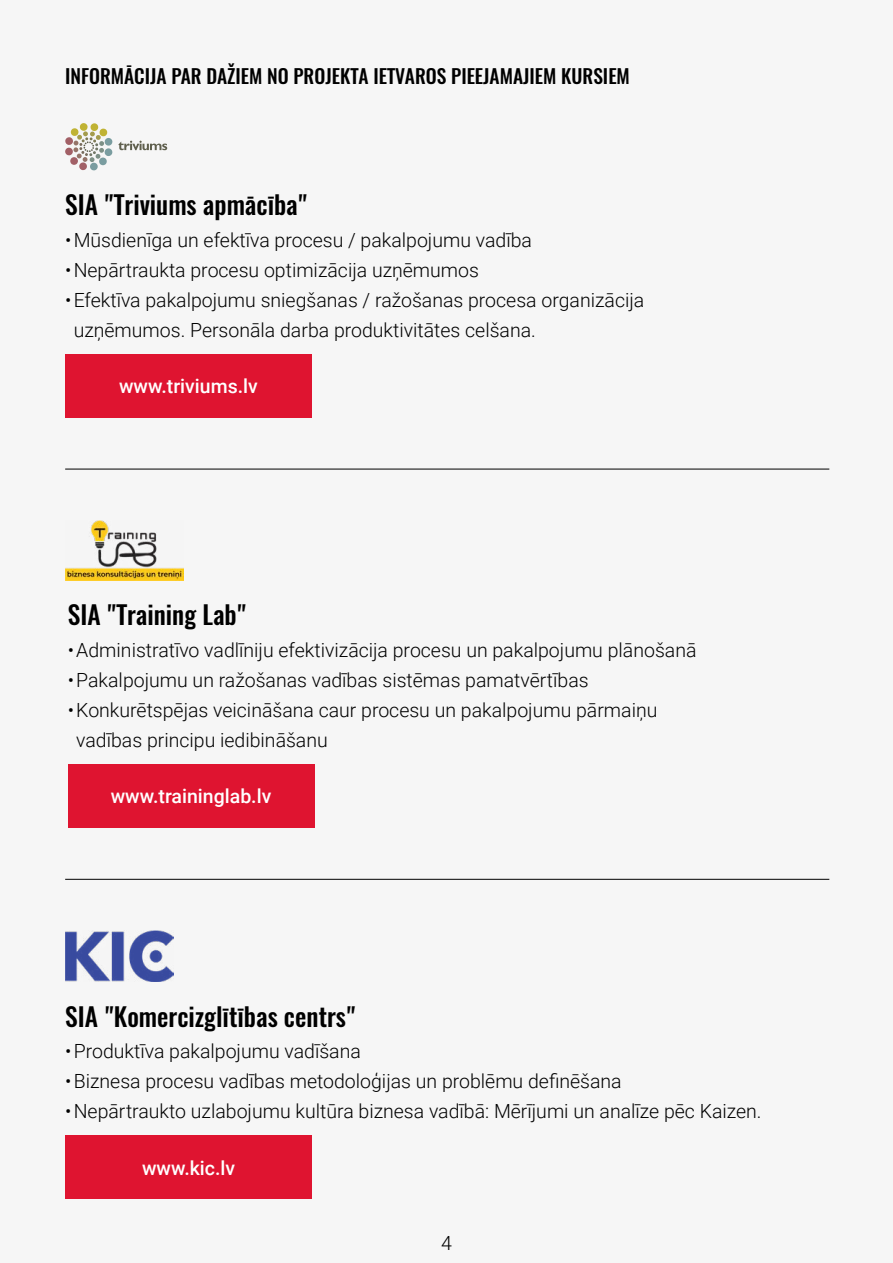
<style>
.page{position:relative;width:893px;height:1263px;background:#f6f6f6}
.page>*{position:absolute;margin:0;border:0;box-sizing:border-box;transform-origin:0 0}
.t1{font:500 25.5px "Oswald";color:#000}
.t2{font:300 19.5px/30px "Roboto";color:#000}
.t3{font:500 19.5px "Oswald";color:#000}
.t4{font:500 19.5px "Roboto";color:#fff}
</style>
<div class="page">
<div style="left:65px;top:354px;width:247px;height:64px;background:#df1430"></div>
<svg style="left:65px;top:123px;width:102px;height:47px"></svg>
<div style="left:68px;top:764px;width:246px;height:64px;background:#df1430"></div>
<img style="left:65px;top:520px;width:119px;height:61px">
<div style="left:65px;top:1135px;width:247px;height:64px;background:#df1430"></div>
<img style="left:65px;top:931px;width:108px;height:51px">
<hr style="left:65px;top:469px;width:764px;height:1px;background:#000">
<hr style="left:65px;top:879px;width:764px;height:1px;background:#000">
<p class="t3" style="left:65px;top:62px;width:566px">INFORMĀCIJA PAR DAŽIEM NO PROJEKTA IETVAROS PIEEJAMAJIEM KURSIEM</p>
<h1 class="t1" style="left:65px;top:187px;width:244px">SIA "Triviums apmācība"</h1>
<p class="t2" style="left:65px;top:224px;width:468px">•Mūsdienīga un efektīva procesu / pakalpojumu vadība</p>
<p class="t2" style="left:65px;top:254px;width:415px">•Nepārtraukta procesu optimizācija uzņēmumos</p>
<p class="t2" style="left:74px;top:284px;width:572px;text-indent:-9px">•Efektīva pakalpojumu sniegšanas / ražošanas procesa organizācija uzņēmumos. Personāla darba produktivitātes celšana.</p>
<p class="t4" style="left:119px;top:372px;width:140px">www.triviums.lv</p>
<h1 class="t1" style="left:68px;top:597px;width:180px">SIA "Training Lab"</h1>
<p class="t2" style="left:68px;top:634px;width:630px">•Administratīvo vadlīniju efektivizācija procesu un pakalpojumu plānošanā</p>
<p class="t2" style="left:68px;top:664px;width:522px">•Pakalpojumu un ražošanas vadības sistēmas pamatvērtības</p>
<p class="t2" style="left:76px;top:694px;width:583px;text-indent:-9px">•Konkurētspējas veicināšana caur procesu un pakalpojumu pārmaiņu vadības principu iedibināšanu</p>
<p class="t4" style="left:111px;top:783px;width:162px">www.traininglab.lv</p>
<h1 class="t1" style="left:65px;top:998px;width:292px">SIA "Komercizglītības centrs"</h1>
<p class="t2" style="left:65px;top:1036px;width:297px">•Produktīva pakalpojumu vadīšana</p>
<p class="t2" style="left:65px;top:1066px;width:558px">•Biznesa procesu vadības metodoloģijas un problēmu definēšana</p>
<p class="t2" style="left:65px;top:1096px;width:698px">•Nepārtraukto uzlabojumu kultūra biznesa vadībā: Mērījumi un analīze pēc Kaizen.</p>
<p class="t4" style="left:142px;top:1154px;width:95px">www.kic.lv</p>
<p class="t2" style="left:441px;top:1227px;width:12px">4</p>
</div>
